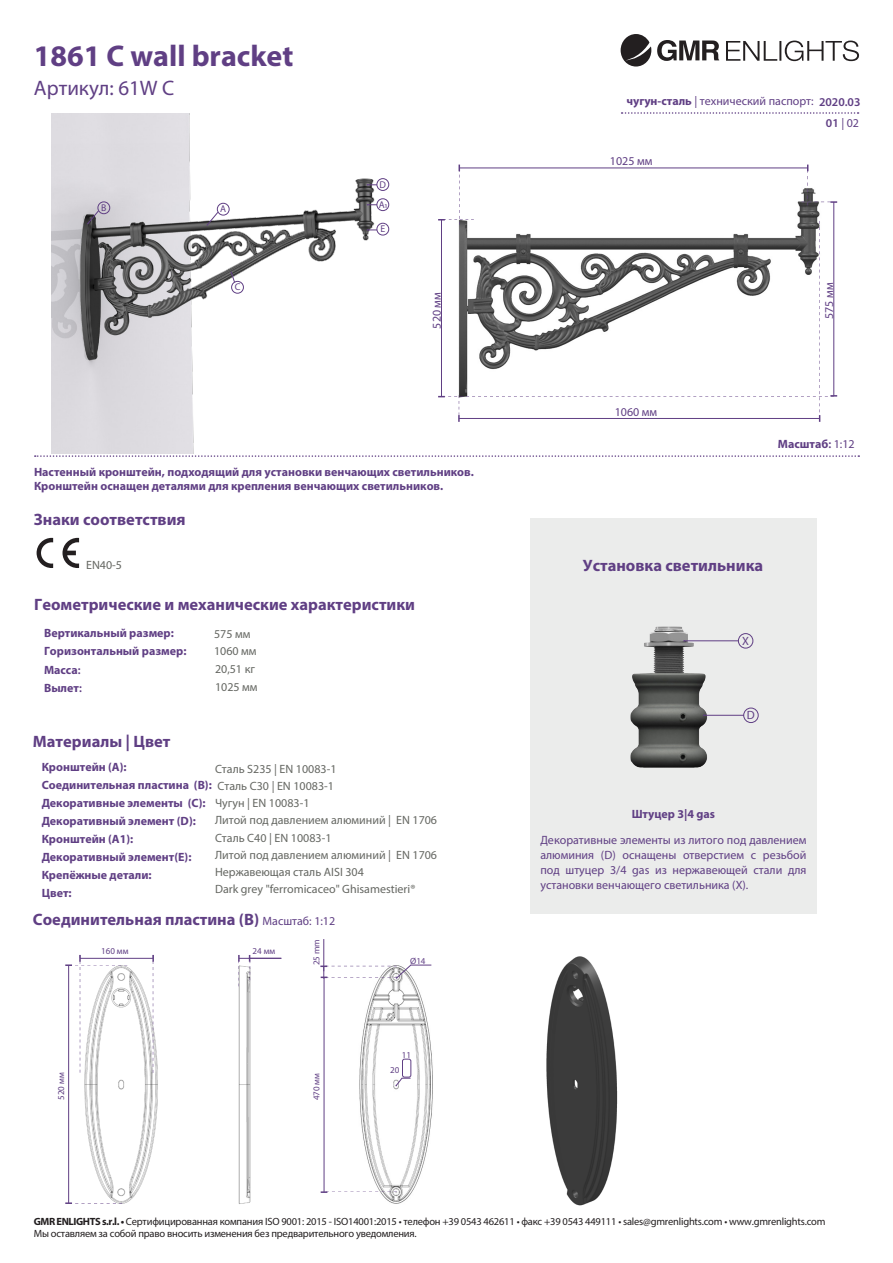
<style>
.page{position:relative;width:893px;height:1263px;background:#fff}
.page>*{position:absolute;margin:0;border:0;box-sizing:border-box;transform-origin:0 0}
.t1{font:700 30px "Myriad Pro";color:#603f84}
.t2{font:21px "Myriad Pro";color:#603f84}
.t3{font:700 16.5px "Myriad Pro";color:#603f84}
.t4{font:700 12px/18px "Myriad Pro";color:#603f84}
.t5{font:12px/17.1px "Myriad Pro";color:#656762}
.t6{font:12px/15px "Myriad Pro";color:#603f84;text-align:justify}
.t7{font:10.5px/11.6px "Myriad Pro";letter-spacing:-.02em;color:#231f20}
.t8{font:9.75px "Myriad Pro";color:#603f84}
.t9{font:9px "Myriad Pro";color:#603f84}
.s1{font-weight:600}
.s2{font-weight:400;font-size:12px}
.s3{font-weight:700}
.s4{font-weight:400}
</style>
<div class="page">
<svg style="left:438px;top:165px;width:399px;height:257px"></svg>
<img style="left:52px;top:114px;width:331px;height:340px">
<div style="left:217px;top:203px;width:12px;height:12px;border:1px solid #603f84;border-radius:50%"></div>
<svg style="left:207px;top:212px;width:11px;height:14px"></svg>
<div style="left:98px;top:202px;width:12px;height:12px;border:1px solid #603f84;border-radius:50%"></div>
<svg style="left:87px;top:210px;width:12px;height:14px"></svg>
<div style="left:231px;top:281px;width:13px;height:12px;border:1px solid #603f84;border-radius:50%"></div>
<svg style="left:231px;top:271px;width:4px;height:12px"></svg>
<div style="left:377px;top:199px;width:12px;height:12px;border:1px solid #603f84;border-radius:50%"></div>
<div style="left:377px;top:178px;width:12px;height:13px;border:1px solid #603f84;border-radius:50%"></div>
<svg style="left:367px;top:184px;width:10px;height:2px"></svg>
<div style="left:377px;top:223px;width:12px;height:12px;border:1px solid #603f84;border-radius:50%"></div>
<svg style="left:367px;top:229px;width:10px;height:2px"></svg>
<svg style="left:37px;top:538px;width:16px;height:30px"></svg>
<svg style="left:63px;top:538px;width:16px;height:30px"></svg>
<svg style="left:622px;top:112px;width:237px;height:2px"></svg>
<img style="left:69px;top:965px;width:89px;height:239px">
<img style="left:238px;top:986px;width:13px;height:218px">
<img style="left:359px;top:964px;width:74px;height:240px">
<img style="left:546px;top:956px;width:72px;height:250px">
<svg style="left:395px;top:1078px;width:16px;height:8px"></svg>
<div style="left:402px;top:1059px;width:9px;height:18px;border:1px solid #603f84;border-radius:2px"></div>
<hr style="left:68px;top:965px;width:1px;height:238px;background:#603f84">
<svg style="left:65px;top:1202px;width:57px;height:2px"></svg>
<hr style="left:80px;top:958px;width:73px;height:1px;background:#603f84">
<svg style="left:65px;top:955px;width:62px;height:118px"></svg>
<svg style="left:152px;top:955px;width:2px;height:118px"></svg>
<svg style="left:238px;top:955px;width:13px;height:31px"></svg>
<hr style="left:249px;top:958px;width:32px;height:1px;background:#603f84">
<hr style="left:324px;top:977px;width:1px;height:215px;background:#603f84">
<svg style="left:321px;top:1191px;width:76px;height:2px"></svg>
<svg style="left:320px;top:965px;width:112px;height:14px"></svg>
<hr style="left:324px;top:939px;width:1px;height:40px;background:#603f84">
<svg style="left:621px;top:34px;width:30px;height:33px"></svg>
<svg style="left:657px;top:40px;width:62px;height:21px"></svg>
<svg style="left:726px;top:41px;width:133px;height:20px"></svg>
<div style="left:530px;top:518px;width:287px;height:395px;background:#ebeceb"></div>
<img style="left:630px;top:626px;width:85px;height:142px">
<div style="left:738px;top:633px;width:15px;height:15px;border:1px solid #603f84;border-radius:50%"></div>
<hr style="left:684px;top:640px;width:55px;height:1px;background:#603f84">
<div style="left:743px;top:708px;width:15px;height:15px;border:1px solid #603f84;border-radius:50%"></div>
<hr style="left:704px;top:715px;width:40px;height:1px;background:#603f84">
<svg style="left:35px;top:455px;width:824px;height:2px"></svg>
<h1 class="t1" style="left:34px;top:37px;width:261px">1861 C wall bracket</h1>
<h2 class="t2" style="left:34px;top:75px;width:142px">Артикул: 61W C</h2>
<p class="t8" style="left:101px;top:202px;width:7px">B</p>
<p class="t8" style="left:220px;top:203px;width:7px">A</p>
<p class="t8" style="left:235px;top:281px;width:7px">C</p>
<p class="t8" style="left:380px;top:178px;width:8px">D</p>
<p class="t8" style="left:380px;top:223px;width:6px">E</p>
<p class="t8" style="left:379px;top:198px;width:10px">A1</p>
<p class="t6" style="left:429px;top:329px;width:38px;rotate:-90deg">520 мм</p>
<p class="t4" style="left:34px;top:464px;width:441px;line-height:14.7px">Настенный кронштейн, подходящий для установки венчающих светильников.<br>Кронштейн оснащен деталями для крепления венчающих светильников.</p>
<h3 class="t3" style="left:34px;top:509px;width:153px">Знаки соответствия</h3>
<p class="t5" style="left:86px;top:556px;width:37px">EN40-5</p>
<h3 class="t3" style="left:34px;top:594px;width:382px">Геометрические и механические характеристики</h3>
<p class="t4" style="left:44px;top:624px;width:144px">Вертикальный размер:<br>Горизонтальный размер:<br>Масса<span class="s1">:<br></span>Вылет<span class="s1">:</span></p>
<p class="t5" style="left:214px;top:625px;width:44px;line-height:17.5px">575 мм<br>1060 мм</p>
<p class="t5" style="left:215px;top:661px;width:44px">20,51 кг<br>1025 мм</p>
<h3 class="t3" style="left:33px;top:730px;width:139px">Материалы | Цвет</h3>
<p class="t4" style="left:42px;top:757px;width:172px">Кронштейн (A):<br>Соединительная пластина (B):<br>Декоративные элементы (C):<br>Декоративный элемент (D):<br>Кронштейн (A1):<br>Декоративный элемент(E):<br>Крепёжные детали:<br>Цвет:</p>
<p class="t5" style="left:215px;top:760px;width:224px">Сталь S235 | EN 10083-1<br>Сталь C30 | EN 10083-1<br>Чугун | EN 10083-1<br>Литой под давлением алюминий | EN 1706<br>Сталь C40 | EN 10083-1<br>Литой под давлением алюминий | EN 1706<br>Нержавеющая сталь AISI 304<br>Dark grey "ferromicaceo" Ghisamestieri®</p>
<h3 class="t3" style="left:33px;top:908px;width:304px">Соединительная пластина (B) <span class="s2">Масштаб: 1:12</span></h3>
<p class="t9" style="left:101px;top:945px;width:29px">160 мм</p>
<p class="t9" style="left:253px;top:945px;width:24px">24 мм</p>
<p class="t9" style="left:311px;top:965px;width:28px;rotate:-90deg">25 mm</p>
<p class="t9" style="left:56px;top:1100px;width:29px;rotate:-90deg">520 мм</p>
<p class="t9" style="left:311px;top:1100px;width:29px;rotate:-90deg">470 мм</p>
<p class="t9" style="left:410px;top:955px;width:17px">Ø14</p>
<p class="t9" style="left:402px;top:1049px;width:11px">11</p>
<p class="t9" style="left:390px;top:1064px;width:11px">20</p>
<p class="t6" style="left:626px;top:94px;width:236px"><span class="s3">чугун-сталь</span> | технический паспорт: <span class="s1">2020.03</span></p>
<p class="t6" style="left:610px;top:153px;width:44px">1025 мм</p>
<p class="t6" style="left:826px;top:115px;width:35px"><span class="s1">01</span> | 02</p>
<p class="t6" style="left:615px;top:404px;width:44px">1060 мм</p>
<p class="t6" style="left:821px;top:319px;width:38px;rotate:-90deg">575 мм</p>
<p class="t4" style="left:778px;top:435px;width:78px">Масштаб<span class="s1">:</span> <span class="s4">1:12</span></p>
<h3 class="t3" style="left:583px;top:554px;width:182px">Установка светильника</h3>
<p class="t6" style="left:742px;top:633px;width:8px">X</p>
<p class="t6" style="left:747px;top:707px;width:9px">D</p>
<p class="t4" style="left:632px;top:805px;width:85px">Штуцер 3|4 gas</p>
<p class="t6" style="left:540px;top:833px;width:268px">Декоративные элементы из литого под давлением алюминия (D) оснащены отверстием с резьбой под штуцер 3/4 gas из нержавеющей стали для установки венчающего светильника (X).</p>
<p class="t7" style="left:34px;top:1216px;width:793px"><span class="s3">GMRENLIGHTS s.r.l. •</span> Сертифицированная компания ISO 9001: 2015 - ISO14001:2015 • телефон +39 0543 462611 • факс +39 0543 449111 • sales@gmrenlights.com • www.gmrenlights.com<br>Мы оставляем за собой право вносить изменения без предварительного уведомления.</p>
</div>
